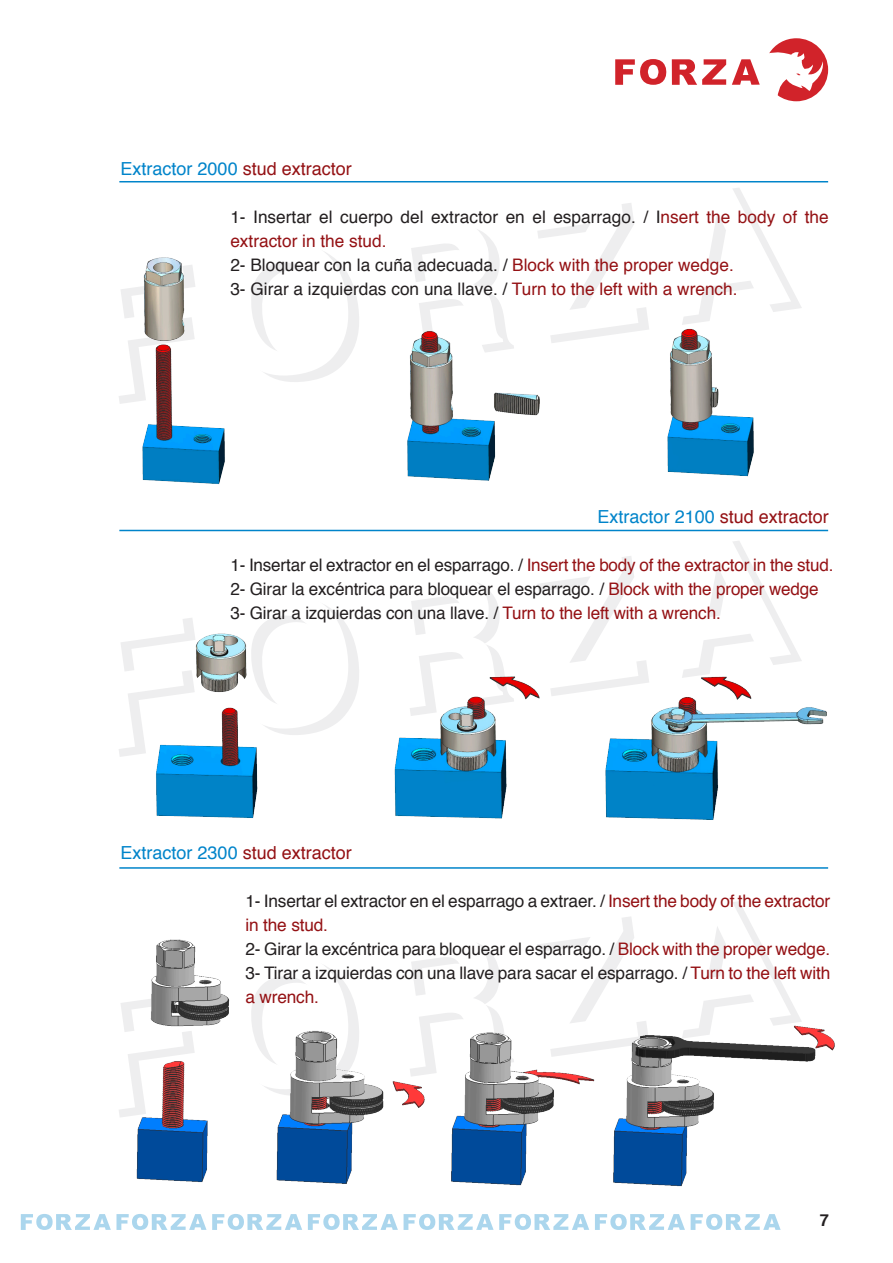
<style>
.page{position:relative;width:893px;height:1263px;background:#fff}
.page>*{position:absolute;margin:0;border:0;box-sizing:border-box;transform-origin:0 0}
.TEXTO_GENERAL{font:18px "Helvetica";color:#0084ca}
.TEXTO_GENERAL-2{font:17.25px/24px "Helvetica";letter-spacing:-.01em;color:#231f20}
.TEXTO_GENERAL-3{font:17.25px "Helvetica";letter-spacing:-.01em;color:#941114}
.t1{font:700 16.5px "Helvetica";color:#231f20}
.s1{color:#941114}
.s2{color:#231f20}
</style>
<div class="page">
<svg style="left:615px;top:59px;width:111px;height:26px"></svg>
<svg style="left:732px;top:59px;width:28px;height:26px"></svg>
<svg style="left:769px;top:38px;width:59px;height:63px"></svg>
<svg style="left:21px;top:1214px;width:281px;height:16px"></svg>
<svg style="left:308px;top:1214px;width:90px;height:16px"></svg>
<svg style="left:404px;top:1214px;width:185px;height:16px"></svg>
<svg style="left:595px;top:1214px;width:90px;height:16px"></svg>
<svg style="left:691px;top:1214px;width:90px;height:16px"></svg>
<svg style="left:183px;top:541px;width:608px;height:194px"></svg>
<svg style="left:119px;top:182px;width:672px;height:200px"></svg>
<svg style="left:119px;top:901px;width:672px;height:210px"></svg>
<hr style="left:119px;top:181px;width:709px;height:1px;background:#0084ca">
<hr style="left:119px;top:867px;width:709px;height:2px;background:#0084ca">
<hr style="left:119px;top:530px;width:709px;height:1px;background:#0084ca">
<img style="left:119px;top:252px;width:118px;height:232px">
<img style="left:391px;top:321px;width:154px;height:160px">
<img style="left:654px;top:328px;width:108px;height:149px">
<img style="left:119px;top:626px;width:162px;height:192px">
<img style="left:387px;top:670px;width:158px;height:149px">
<img style="left:602px;top:652px;width:225px;height:168px">
<img style="left:121px;top:934px;width:116px;height:248px">
<img style="left:261px;top:1004px;width:169px;height:180px">
<img style="left:443px;top:1026px;width:160px;height:160px">
<img style="left:604px;top:1020px;width:231px;height:167px">
<p class="TEXTO_GENERAL" style="left:121px;top:154px;width:233px">Extractor 2000 <span class="s1">stud extractor</span></p>
<p class="TEXTO_GENERAL-2" style="left:230px;top:205px;width:600px">1- Insertar el cuerpo del extractor en el esparrago. / I<span class="s1">nsert the body of the extractor in the stud.</span></p>
<p class="TEXTO_GENERAL-2" style="left:230px;top:253px;width:505px">2- Bloquear con la cuña adecuada. / <span class="s1">Block with the proper wedge.</span></p>
<p class="TEXTO_GENERAL-2" style="left:230px;top:277px;width:509px">3- Girar a izquierdas con una llave. / <span class="s1">Turn to the left with a wrench.</span></p>
<p class="TEXTO_GENERAL" style="left:598px;top:502px;width:233px">Extractor 2100 <span class="s1">stud extractor</span></p>
<p class="TEXTO_GENERAL-3" style="left:230px;top:551px;width:605px"><span class="s2">1- Insertar el extractor en el esparrago. /</span> Insert the body of the extractor in the stud.</p>
<p class="TEXTO_GENERAL-2" style="left:230px;top:577px;width:590px">2- Girar la excéntrica para bloquear el esparrago. / <span class="s1">Block with the proper wedge</span></p>
<p class="TEXTO_GENERAL-2" style="left:230px;top:601px;width:492px">3- Girar a izquierdas con una llave. / <span class="s1">Turn to the left with a wrench.</span></p>
<p class="TEXTO_GENERAL" style="left:121px;top:838px;width:233px">Extractor 2300 <span class="s1">stud extractor</span></p>
<p class="TEXTO_GENERAL-2" style="left:246px;top:889px;width:586px">1- Insertar el extractor en el esparrago a extraer. / <span class="s1">Insert the body of the extractor in the stud.</span></p>
<p class="TEXTO_GENERAL-2" style="left:246px;top:937px;width:586px">2- Girar la excéntrica para bloquear el esparrago. / <span class="s1">Block with the proper wedge.</span></p>
<p class="TEXTO_GENERAL-2" style="left:246px;top:961px;width:586px">3- Tirar a izquierdas con una llave para sacar el esparrago. / <span class="s1">Turn to the left with a wrench.</span></p>
<p class="t1" style="left:820px;top:1207px;width:11px">7</p>
</div>
